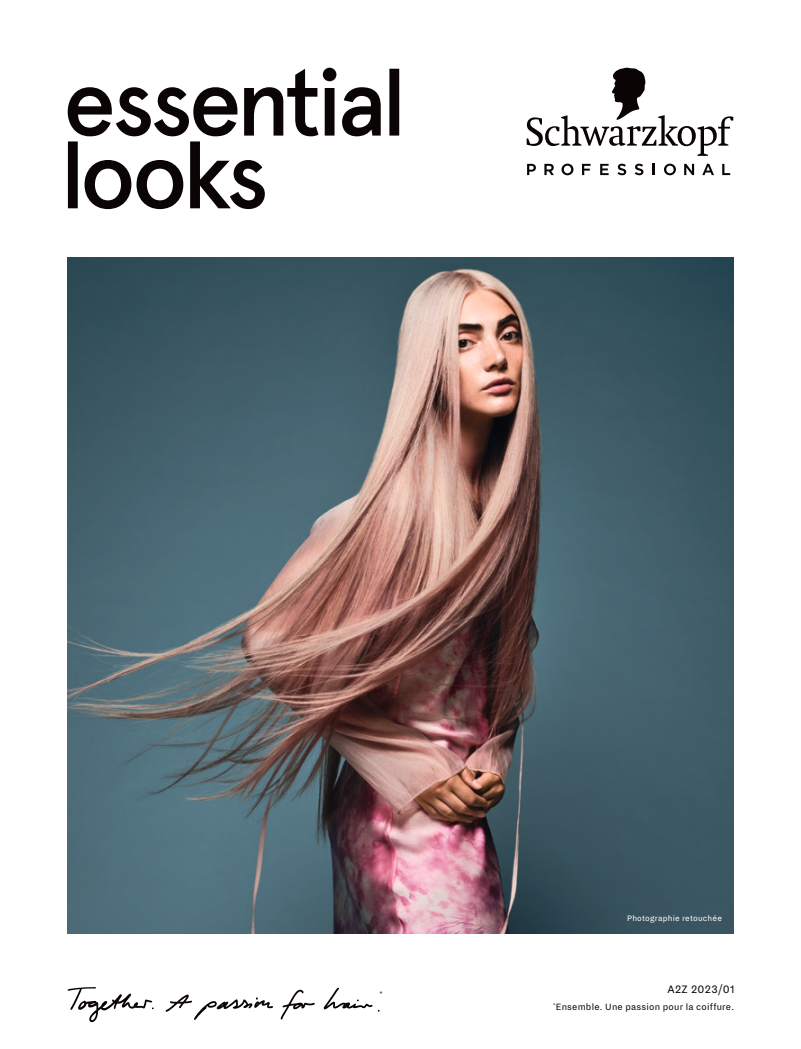
<style>
.page{position:relative;width:801px;height:1049px;background:#fff}
.page>*{position:absolute;margin:0;border:0;box-sizing:border-box;transform-origin:0 0}
.t1{font:11.88px "Dia";letter-spacing:.025em;color:#0a0504}
.t2{font:10px "Dia";letter-spacing:.02em;color:#0a0504}
.t3{font:8.75px "Dia";letter-spacing:.02em;color:#fff}
.t4{font:7.25px "Dia";color:#0a0504}
</style>
<div class="page">
<img style="left:68px;top:257px;width:665px;height:676px">
<svg style="left:527px;top:68px;width:206px;height:88px"></svg>
<svg style="left:527px;top:164px;width:9px;height:11px"></svg>
<svg style="left:544px;top:164px;width:10px;height:11px"></svg>
<svg style="left:561px;top:164px;width:12px;height:11px"></svg>
<svg style="left:582px;top:164px;width:8px;height:11px"></svg>
<svg style="left:600px;top:164px;width:8px;height:11px"></svg>
<svg style="left:617px;top:164px;width:9px;height:11px"></svg>
<svg style="left:635px;top:164px;width:8px;height:11px"></svg>
<svg style="left:653px;top:164px;width:2px;height:11px"></svg>
<svg style="left:664px;top:164px;width:12px;height:11px"></svg>
<svg style="left:684px;top:164px;width:10px;height:11px"></svg>
<svg style="left:702px;top:164px;width:12px;height:11px"></svg>
<svg style="left:722px;top:164px;width:8px;height:11px"></svg>
<svg style="left:280px;top:990px;width:35px;height:29px"></svg>
<svg style="left:165px;top:994px;width:108px;height:26px"></svg>
<svg style="left:68px;top:987px;width:86px;height:35px"></svg>
<svg style="left:323px;top:988px;width:56px;height:24px"></svg>
<svg style="left:68px;top:68px;width:331px;height:141px"></svg>
<p class="t4" style="left:379px;top:989px;width:5px">*</p>
<p class="t3" style="left:627px;top:913px;width:96px">Photographie retouchée</p>
<p class="t1" style="left:667px;top:983px;width:68px">A2Z 2023/01</p>
<p class="t2" style="left:553px;top:1001px;width:183px"><sup>*</sup>Ensemble. Une passion pour la coiffure.</p>
</div>
